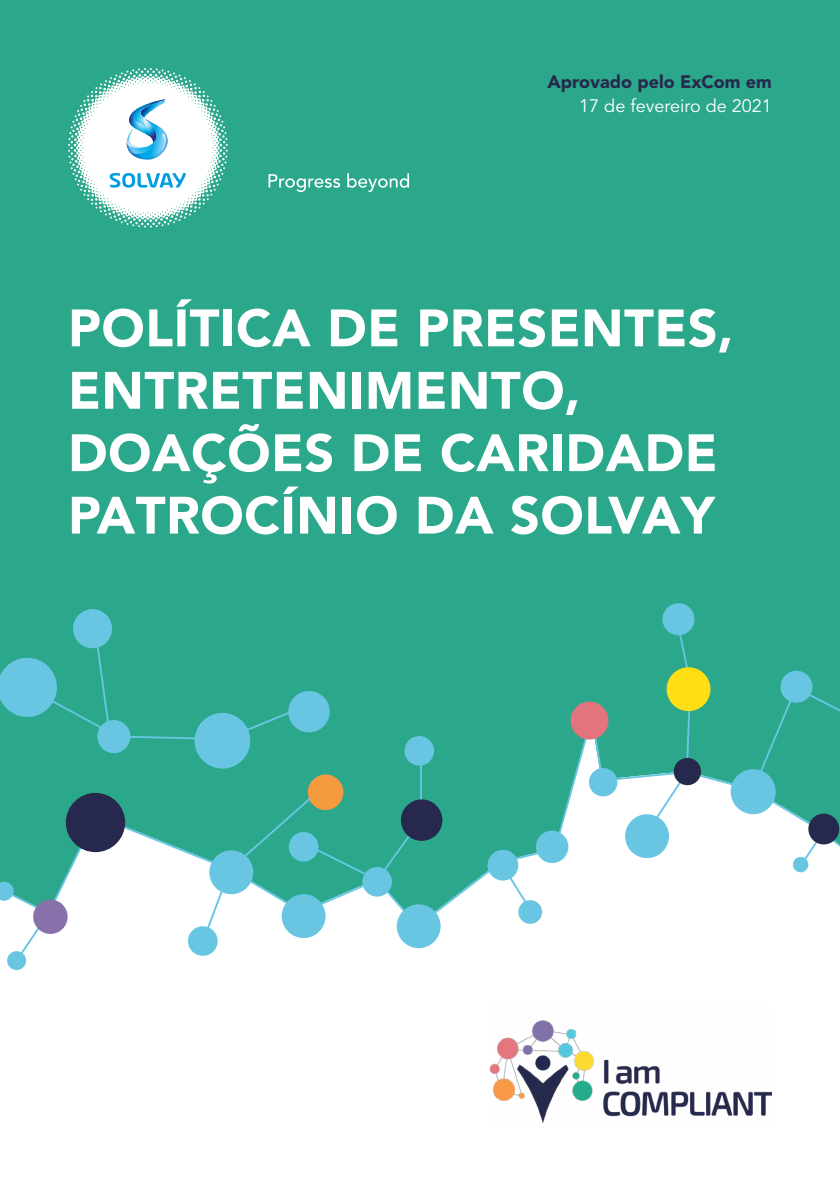
<style>
.page{position:relative;width:840px;height:1191px;background:#fff}
.page>*{position:absolute;margin:0;border:0;box-sizing:border-box;transform-origin:0 0}
.t1{font:900 52px/62.4px "Avenir";letter-spacing:.01em;color:#fff}
.t2{font:900 18px "Avenir";color:#26294d}
.t3{font:18px "Avenir";color:#fff}
</style>
<div class="page">
<div style="left:0;top:0;width:839px;height:924px;background:#2ba78b"></div>
<svg style="left:228px;top:785px;width:302px;height:142px;fill:#2ba78b"></svg>
<svg style="left:500px;top:712px;width:339px;height:151px;fill:#2ba78b"></svg>
<svg style="left:799px;top:833px;width:23px;height:33px"></svg>
<div style="left:752px;top:686px;width:87px;height:104px;background:#2ba78b"></div>
<div style="left:303px;top:748px;width:119px;height:133px;background:#2ba78b"></div>
<svg style="left:640px;top:615px;width:51px;height:226px"></svg>
<div style="left:7px;top:951px;width:19px;height:19px;background:#68c6e2;border-radius:50%"></div>
<svg style="left:0;top:814px;width:231px;height:147px"></svg>
<div style="left:33px;top:899px;width:35px;height:35px;background:#8870aa;border-radius:50%"></div>
<div style="left:66px;top:793px;width:59px;height:59px;background:#26294d;border-radius:50%"></div>
<svg style="left:0;top:626px;width:306px;height:114px;background:#31aa93"></svg>
<div style="left:97px;top:720px;width:33px;height:33px;background:#68c6e2;border-radius:50%"></div>
<div style="left:73px;top:609px;width:39px;height:39px;background:#68c6e2;border-radius:50%"></div>
<div style="left:535px;top:830px;width:33px;height:33px;background:#68c6e2;border-radius:50%"></div>
<div style="left:570px;top:701px;width:38px;height:38px;background:#e3747e;border-radius:50%"></div>
<div style="left:588px;top:768px;width:29px;height:28px;background:#68c6e2;border-radius:50%"></div>
<div style="left:624px;top:814px;width:44px;height:44px;background:#68c6e2;border-radius:50%"></div>
<div style="left:673px;top:758px;width:27px;height:27px;background:#26294d;border-radius:50%"></div>
<div style="left:666px;top:667px;width:44px;height:44px;background:#ffde14;border-radius:50%"></div>
<div style="left:662px;top:603px;width:32px;height:32px;background:#68c6e2;border-radius:50%"></div>
<div style="left:780px;top:671px;width:32px;height:32px;background:#68c6e2;border-radius:50%"></div>
<div style="left:730px;top:769px;width:45px;height:45px;background:#68c6e2;border-radius:50%"></div>
<div style="left:807px;top:813px;width:31px;height:31px;background:#26294d;border-radius:50%"></div>
<div style="left:792px;top:857px;width:15px;height:15px;background:#68c6e2;border-radius:50%"></div>
<div style="left:288px;top:691px;width:41px;height:41px;background:#68c6e2;border-radius:50%"></div>
<div style="left:307px;top:774px;width:36px;height:36px;background:#f59b3f;border-radius:50%"></div>
<div style="left:288px;top:832px;width:30px;height:29px;background:#68c6e2;border-radius:50%"></div>
<div style="left:404px;top:736px;width:30px;height:29px;background:#68c6e2;border-radius:50%"></div>
<div style="left:518px;top:900px;width:23px;height:24px;background:#68c6e2;border-radius:50%"></div>
<div style="left:487px;top:849px;width:31px;height:31px;background:#68c6e2;border-radius:50%"></div>
<div style="left:362px;top:867px;width:30px;height:29px;background:#68c6e2;border-radius:50%"></div>
<div style="left:188px;top:926px;width:29px;height:29px;background:#68c6e2;border-radius:50%"></div>
<div style="left:281px;top:894px;width:44px;height:44px;background:#68c6e2;border-radius:50%"></div>
<div style="left:209px;top:850px;width:44px;height:44px;background:#68c6e2;border-radius:50%"></div>
<div style="left:396px;top:904px;width:44px;height:44px;background:#68c6e2;border-radius:50%"></div>
<div style="left:400px;top:799px;width:42px;height:42px;background:#26294d;border-radius:50%"></div>
<div style="left:194px;top:713px;width:56px;height:55px;background:#68c6e2;border-radius:50%"></div>
<svg style="left:68px;top:68px;width:159px;height:159px"></svg>
<svg style="left:268px;top:173px;width:141px;height:19px;background:#58b9a3"></svg>
<img style="left:489px;top:1020px;width:282px;height:103px">
<p class="t2" style="left:547px;top:68px;width:226px">Aprovado pelo ExCom em</p>
<p class="t3" style="left:579px;top:92px;width:194px">17 de fevereiro de 2021</p>
<p class="t1" style="left:68px;top:300px;width:666px">POLÍTICA DE PRESENTES,<br>ENTRETENIMENTO,<br>DOAÇÕES DE CARIDADE<br>PATROCÍNIO DA SOLVAY</p>
</div>
